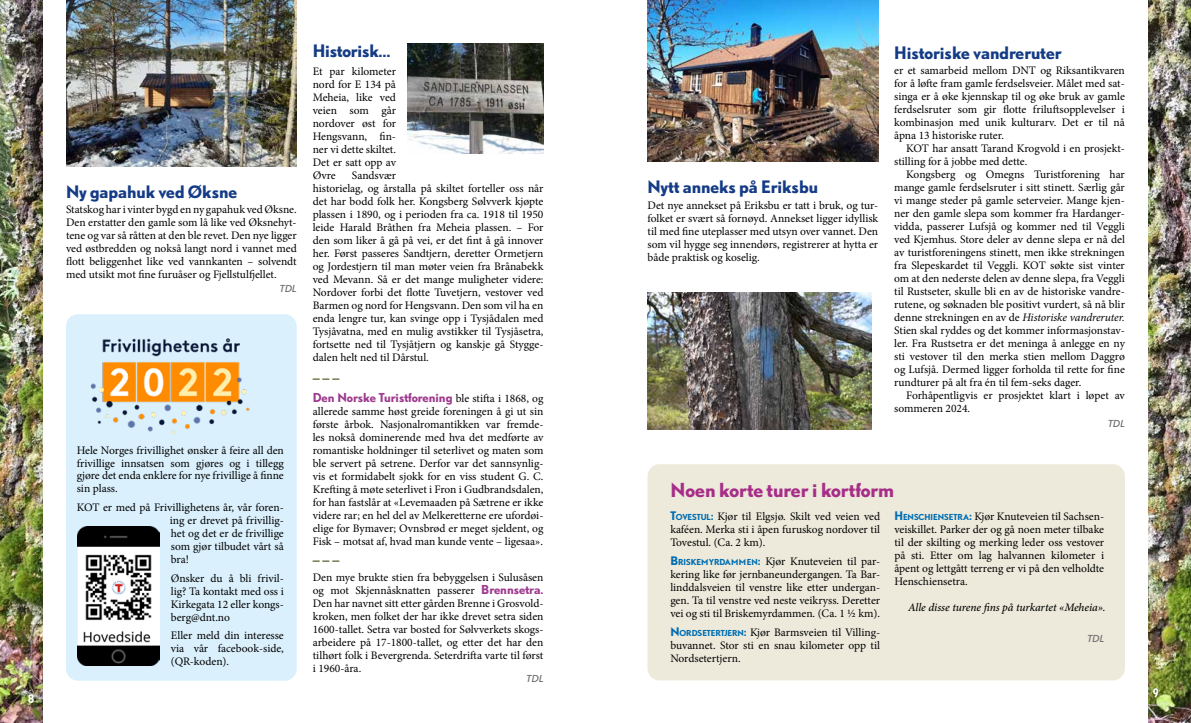
<style>
.page{position:relative;width:1191px;height:723px;background:#fff}
.page>*{position:absolute;margin:0;border:0;box-sizing:border-box;transform-origin:0 0}
.t1{font:700 18px "DTL Nobel TOT";color:#a72e88}
.t2{font:700 16px "DTL Nobel TOT";color:#143b85}
.t3{font:700 14px "DTL Nobel TOT";color:#7b855f}
.t4{font:11.5px/13px "Minion Pro";color:#000;text-align:justify}
.t5{font:700 11.5px "DTL Nobel TOT";color:#9e3b8e}
.t6{font:italic 500 11.5px "Minion Pro";letter-spacing:-.01em;color:#000}
.t7{font:700 11px "DTL Nobel TOT Con";color:#fff}
.t8{font:italic 9px "DTL Nobel TOT";letter-spacing:-.005em;color:#706f6f}
.s1{font-family:"Minion Pro";font-weight:400;color:#000}
.s2{font-family:"DTL Nobel TOT";font-weight:700;color:#9e3b8e}
.s3{font-style:italic}
.s4{font-family:"DTL Nobel TOT";font-weight:700;font-size:11px;color:#006db1}
.s5{font-family:"DTL Nobel TOT";font-weight:700;font-size:7.7px;color:#006db1}
</style>
<div class="page">
<img style="left:0;top:0;width:43px;height:723px">
<img style="left:1148px;top:0;width:43px;height:723px">
<img style="left:647px;top:292px;width:224px;height:137px">
<img style="left:407px;top:43px;width:136px;height:110px">
<img style="left:66px;top:0;width:231px;height:167px">
<img style="left:647px;top:0;width:231px;height:161px">
<div style="left:647px;top:464px;width:478px;height:216px;background:#edeadc;border-radius:12px"></div>
<div style="left:66px;top:314px;width:231px;height:367px;background:#daf0fc;border-radius:12px"></div>
<img style="left:90px;top:338px;width:160px;height:96px">
<img style="left:77px;top:526px;width:82px;height:139px">
<p class="t7" style="left:28px;top:691px;width:8px">8</p>
<h2 class="t2" style="left:66px;top:180px;width:173px">Ny gapahuk ved Øksne</h2>
<p class="t4" style="left:66px;top:203px;width:232px">Statskog har i vinter bygd en ny gapahuk ved Øksne.<br>Den erstatter den gamle som lå like ved Øksnehyt&shy;tene og var så råtten at den ble revet. Den nye ligger ved østbredden og nokså langt nord i vannet med flott beliggenhet like ved vannkanten – solvendt med utsikt mot fine furuåser og Fjellstulfjellet.</p>
<p class="t8" style="left:279px;top:283px;width:19px">TDL</p>
<p class="t4" style="left:77px;top:443px;width:209px">Hele Norges frivillighet ønsker å feire all den frivillige innsatsen som gjøres og i tillegg gjøre det enda enklere for nye frivillige å finne sin plass.</p>
<p class="t4" style="left:170px;top:501px;width:116px;text-indent:-93px">KOT er med på Frivillighetens år, vår foren&shy;ing er drevet på frivillig&shy;het og det er de frivillige som gjør tilbudet vårt så bra!</p>
<p class="t4" style="left:171px;top:572px;width:115px">Ønsker du å bli frivil&shy;lig? Ta kontakt med oss i Kirkegata 12 eller kongs&shy;berg@dnt.no</p>
<p class="t4" style="left:171px;top:629px;width:115px">Eller meld din interesse via vår facebook-side, (QR-koden).</p>
<h2 class="t2" style="left:313px;top:39px;width:79px">Historisk...</h2>
<p class="t4" style="left:313px;top:65px;width:85px">Et par kilometer nord for E 134 på Meheia, like ved veien som går nordover øst for Hengsvann, fin&shy;ner vi dette skiltet.<br>Det er satt opp av Øvre</p>
<p class="t4" style="left:313px;top:169px;width:232px;text-align:left;text-indent:39px">Sandsvær<br>historielag, og årstalla på skiltet forteller oss når det har bodd folk her. Kongsberg Sølvverk kjøpte plassen i 1890, og i perioden fra ca. 1918 til 1950 leide Harald Bråthen fra Meheia plassen. – For den som liker å gå på vei, er det fint å gå innover her. Først passeres Sandtjern, deretter Ormetjern og Jordestjern til man møter veien fra Brånabekk ved Mevann. Så er det mange muligheter videre:<br>Nordover forbi det flotte Tuvetjern, vestover ved Barmen og nord for Hengsvann. Den som vil ha en enda lengre tur, kan svinge opp i Tysjådalen med Tysjåvatna, med en mulig avstikker til Tysjåsetra, fortsette ned til Tysjåtjern og kanskje gå Stygge&shy;dalen helt ned til Dårstul.</p>
<p class="t5" style="left:313px;top:389px;width:232px">Den Norske Turistforening <span class="s1">ble stifta i 1868, og</span></p>
<p class="t4" style="left:313px;top:405px;width:232px">allerede samme høst greide foreningen å gi ut sin første årbok. Nasjonalromantikken var fremde&shy;les nokså dominerende med hva det medførte av romantiske holdninger til seterlivet og maten som ble servert på setrene. Derfor var det sannsynlig&shy;vis et formidabelt sjokk for en viss student G. C.<br>Krefting å møte seterlivet i Fron i Gudbrandsdalen, for han fastslår at «Levemaaden på Sætrene er ikke videre rar; en hel del av Melkeretterne ere ufordøi&shy;elige for Bymaver; Ovnsbrød er meget sjeldent, og Fisk – motsat af, hvad man kunde vente – ligesaa».</p>
<p class="t4" style="left:313px;top:571px;width:232px">Den mye brukte stien fra bebyggelsen i Sulusåsen og mot Skjennåsknatten passerer <span class="s2">Brennsetra.<br></span>Den har navnet sitt etter gården Brenne i Grosvold&shy;kroken, men folket der har ikke drevet setra siden 1600-tallet. Setra var bosted for Sølvverkets skogs&shy;arbeidere på 17-1800-tallet, og etter det har den tilhørt folk i Bevergrenda. Seterdrifta varte til først i 1960-åra.</p>
<p class="t8" style="left:526px;top:672px;width:19px">TDL</p>
<p class="t3" style="left:313px;top:367px;width:28px">– – –</p>
<p class="t3" style="left:313px;top:549px;width:28px">– – –</p>
<h2 class="t2" style="left:647px;top:175px;width:172px">Nytt anneks på Eriksbu</h2>
<p class="t4" style="left:647px;top:199px;width:232px">Det nye annekset på Eriksbu er tatt i bruk, og tur&shy;folket er svært så fornøyd. Annekset ligger idyllisk til med fine uteplasser med utsyn over vannet. Den som vil hygge seg innendørs, registrerer at hytta er både praktisk og koselig.</p>
<h2 class="t2" style="left:894px;top:41px;width:169px">Historiske vandreruter</h2>
<p class="t4" style="left:894px;top:64px;width:232px">er et samarbeid mellom DNT og Riksantikvaren for å løfte fram gamle ferdselsveier. Målet med sat&shy;singa er å øke kjennskap til og øke bruk av gamle ferdselsruter som gir flotte friluftsopplevelser i kombinasjon med unik kulturarv. Det er til nå åpna 13 historiske ruter.</p>
<p class="t4" style="left:894px;top:142px;width:232px;text-indent:12px">KOT har ansatt Tarand Krogvold i en prosjekt&shy;stilling for å jobbe med dette.</p>
<p class="t4" style="left:894px;top:168px;width:232px;text-indent:12px">Kongsberg og Omegns Turistforening har mange gamle ferdselsruter i sitt stinett. Særlig går vi mange steder på gamle seterveier. Mange kjen&shy;ner den gamle slepa som kommer fra Hardanger&shy;vidda, passerer Lufsjå og kommer ned til Veggli ved Kjemhus. Store deler av denne slepa er nå del av turistforeningens stinett, men ikke strekningen fra Slepeskardet til Veggli. KOT søkte sist vinter om at den nederste delen av denne slepa, fra Veggli til Rustseter, skulle bli en av de historiske vandre&shy;rutene, og søknaden ble positivt vurdert, så nå blir denne strekningen en av de <span class="s3">Historiske vandreruter.<br></span>Stien skal ryddes og det kommer informasjonstav&shy;ler. Fra Rustsetra er det meninga å anlegge en ny sti vestover til den merka stien mellom Daggrø og Lufsjå. Dermed ligger forholda til rette for fine rundturer på alt fra én til fem-seks dager.</p>
<p class="t4" style="left:894px;top:389px;width:232px;text-indent:12px">Forhåpentligvis er prosjektet klart i løpet av sommeren 2024.</p>
<p class="t8" style="left:1107px;top:417px;width:19px">TDL</p>
<h1 class="t1" style="left:670px;top:477px;width:225px">Noen korte turer i kortform</h1>
<p class="t4" style="left:670px;top:510px;width:211px"><span class="s4">T</span><span class="s5">OVESTUL</span><span class="s4">:</span> Kjør til Elgsjø. Skilt ved veien ved kaféen. Merka sti i åpen furuskog nordover til Tovestul. (Ca. 2 km).</p>
<p class="t4" style="left:670px;top:555px;width:211px"><span class="s4">B</span><span class="s5">RISKEMYRDAMMEN</span><span class="s4">:</span> Kjør Knuteveien til par&shy;kering like før jernbaneundergangen. Ta Bar&shy;linddalsveien til venstre like etter undergan&shy;gen. Ta til venstre ved neste veikryss. Deretter vei og sti til Briskemyrdammen. (Ca. 1 ½ km).</p>
<p class="t4" style="left:670px;top:625px;width:211px"><span class="s4">N</span> <span class="s5">ORDSETERTJERN</span><span class="s4">:</span> Kjør Barmsveien til Villing&shy;buvannet. Stor sti en snau kilometer opp til Nordsetertjern.</p>
<p class="t4" style="left:894px;top:510px;width:211px"><span class="s4">H</span><span class="s5">ENSCHIENSETRA</span><span class="s4">:</span> Kjør Knuteveien til Sachsen&shy;veiskillet. Parker der og gå noen meter tilbake til der skilting og merking leder oss vestover på sti. Etter om lag halvannen kilometer i åpent og lettgått terreng er vi på den velholdte Henschiensetra.</p>
<p class="t6" style="left:908px;top:600px;width:199px">Alle disse turene fins på turkartet «Meheia».</p>
<p class="t8" style="left:1087px;top:632px;width:19px">TDL</p>
<p class="t7" style="left:1152px;top:685px;width:8px">9</p>
</div>
